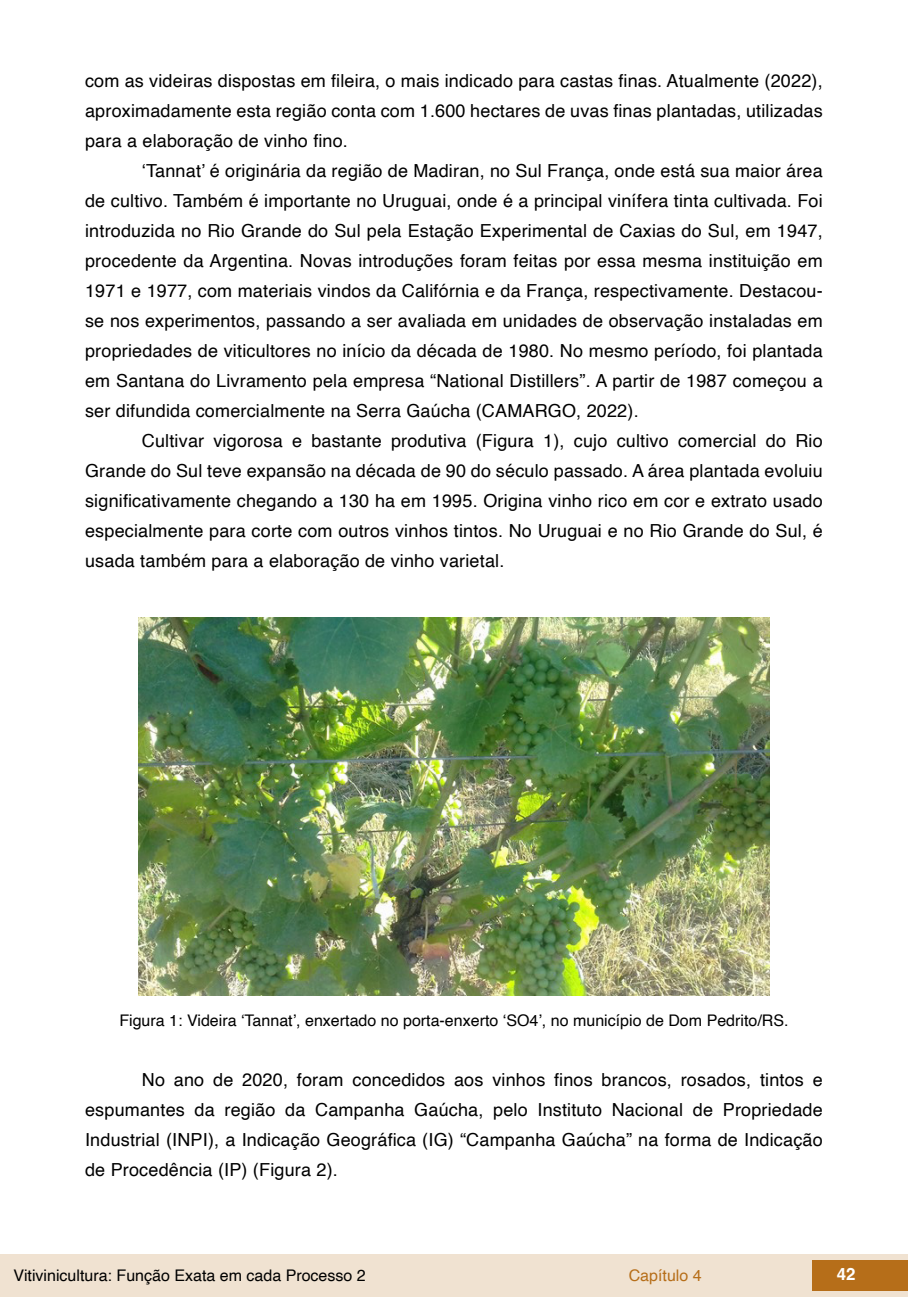
<style>
.page{position:relative;width:908px;height:1304px;background:#fff}
.page>*{position:absolute;margin:0;border:0;box-sizing:border-box;transform-origin:0 0}
.t1{font:18px/30px "Helvetica";letter-spacing:.01em;color:#000;text-align:justify}
.t2{font:700 16.8px "Helvetica";color:#fff}
.t3{font:16px "Helvetica";color:#000}
.t4{font:16px "Helvetica";color:#b66e19}
</style>
<div class="page">
<div style="left:0;top:1254px;width:906px;height:43px;background:#f0e2d1"></div>
<div style="left:812px;top:1261px;width:95px;height:30px;background:#b66e19"></div>
<img style="left:138px;top:617px;width:631px;height:378px">
<p class="t1" style="left:85px;top:66px;width:738px">com as videiras dispostas em fileira, o mais indicado para castas finas. Atualmente (2022), aproximadamente esta região conta com 1.600 hectares de uvas finas plantadas, utilizadas para a elaboração de vinho fino.</p>
<p class="t1" style="left:85px;top:156px;width:738px;text-indent:57px">‘Tannat’ é originária da região de Madiran, no Sul França, onde está sua maior área de cultivo. Também é importante no Uruguai, onde é a principal vinífera tinta cultivada. Foi introduzida no Rio Grande do Sul pela Estação Experimental de Caxias do Sul, em 1947, procedente da Argentina. Novas introduções foram feitas por essa mesma instituição em 1971 e 1977, com materiais vindos da Califórnia e da França, respectivamente. Destacou&shy;se nos experimentos, passando a ser avaliada em unidades de observação instaladas em propriedades de viticultores no início da década de 1980. No mesmo período, foi plantada em Santana do Livramento pela empresa “National Distillers”. A partir de 1987 começou a ser difundida comercialmente na Serra Gaúcha (CAMARGO, 2022).</p>
<p class="t1" style="left:85px;top:427px;width:738px;text-indent:57px">Cultivar vigorosa e bastante produtiva (Figura 1), cujo cultivo comercial do Rio Grande do Sul teve expansão na década de 90 do século passado. A área plantada evoluiu significativamente chegando a 130 ha em 1995. Origina vinho rico em cor e extrato usado especialmente para corte com outros vinhos tintos. No Uruguai e no Rio Grande do Sul, é usada também para a elaboração de vinho varietal.</p>
<p class="t3" style="left:119px;top:1008px;width:670px">Figura 1: Videira ‘Tannat’, enxertado no porta-enxerto ‘SO4’, no município de Dom Pedrito/RS.</p>
<p class="t1" style="left:85px;top:1065px;width:738px;text-indent:57px">No ano de 2020, foram concedidos aos vinhos finos brancos, rosados, tintos e espumantes da região da Campanha Gaúcha, pelo Instituto Nacional de Propriedade Industrial (INPI), a Indicação Geográfica (IG) “Campanha Gaúcha” na forma de Indicação de Procedência (IP) (Figura 2).</p>
<p class="t3" style="left:14px;top:1263px;width:353px">Vitivinicultura: Função Exata em cada Processo 2</p>
<p class="t4" style="left:628px;top:1263px;width:74px">Capítulo 4</p>
<p class="t2" style="left:836px;top:1264px;width:20px">42</p>
</div>
